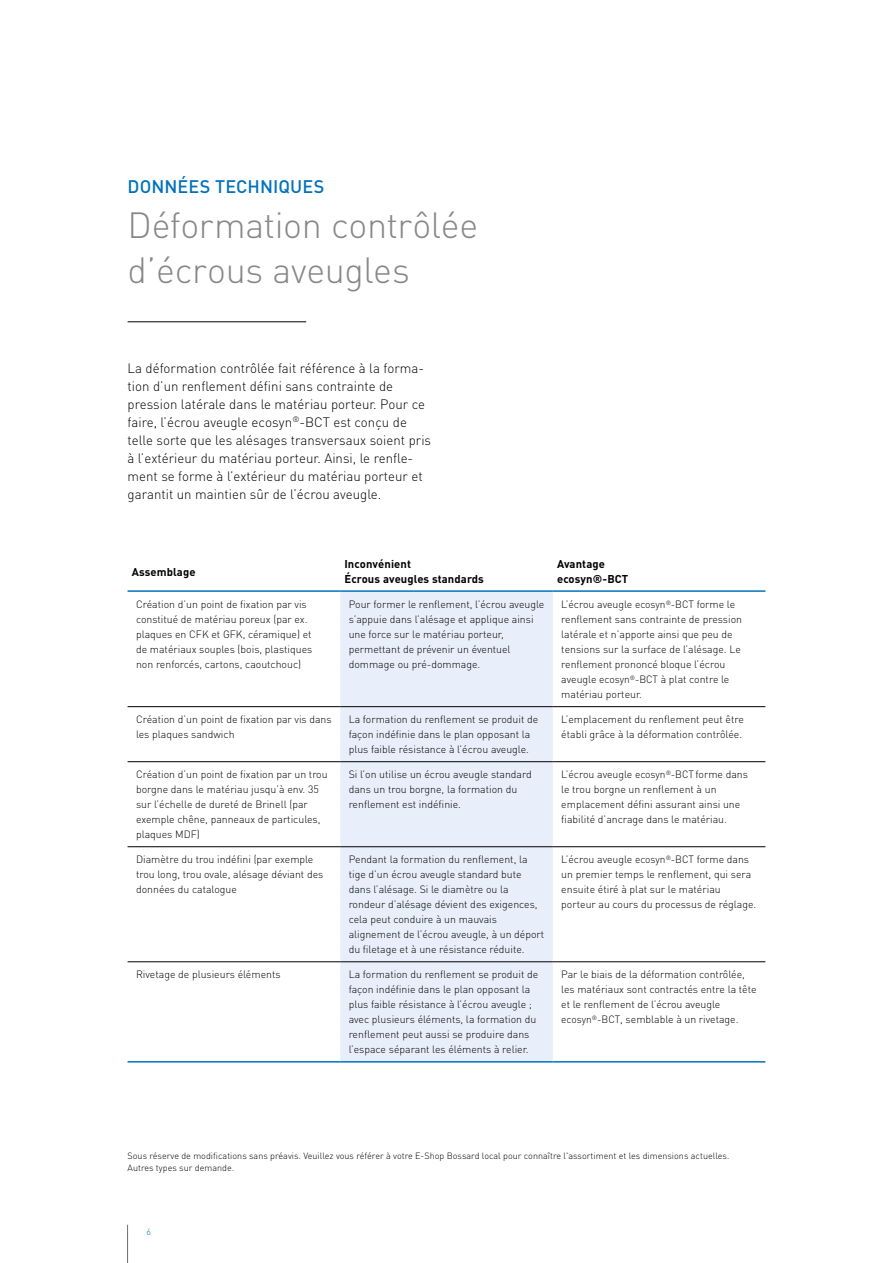
<style>
.page{position:relative;width:893px;height:1263px;background:#fff}
.page>*{position:absolute;margin:0;border:0;box-sizing:border-box;transform-origin:0 0}
.t1{font:300 36px/45px "DINOT";letter-spacing:-.01em;color:#868786}
.t2{font:500 18px "DINOT";letter-spacing:.005em;color:#0072bc}
.t3{font:300 13.5px/18px "DINOT";letter-spacing:.005em;color:#000}
.t4{font:700 11.25px/15px "DINOT";letter-spacing:.01em;color:#000}
.t5{font:300 10.5px/15px "DINOT";color:#000}
.t6{font:300 9px/11.7px "DINOT";letter-spacing:.005em;color:#000}
.t7{font:300 9px "DINOT";color:#0072bc}
</style>
<div class="page">
<hr style="left:127px;top:1225px;width:1px;height:38px;background:#6e6e6e">
<svg style="left:128px;top:707px;width:637px;height:256px"></svg>
<div style="left:340px;top:592px;width:213px;height:469px;background:#e9effa"></div>
<hr style="left:128px;top:590px;width:212px;height:2px;background:#0074bd">
<hr style="left:340px;top:590px;width:213px;height:2px;background:#0074bd">
<hr style="left:553px;top:590px;width:212px;height:2px;background:#0074bd">
<hr style="left:128px;top:706px;width:212px;height:1px;background:#000">
<hr style="left:553px;top:706px;width:212px;height:1px;background:#000">
<hr style="left:128px;top:761px;width:212px;height:1px;background:#000">
<hr style="left:553px;top:761px;width:212px;height:1px;background:#000">
<hr style="left:128px;top:846px;width:212px;height:1px;background:#000">
<hr style="left:553px;top:846px;width:212px;height:1px;background:#000">
<hr style="left:128px;top:961px;width:212px;height:1px;background:#000">
<hr style="left:553px;top:961px;width:212px;height:1px;background:#000">
<hr style="left:340px;top:706px;width:213px;height:1px;background:#000">
<hr style="left:340px;top:761px;width:213px;height:1px;background:#000">
<hr style="left:340px;top:846px;width:213px;height:1px;background:#000">
<hr style="left:340px;top:961px;width:213px;height:1px;background:#000">
<hr style="left:128px;top:1061px;width:212px;height:1px;background:#0072bc">
<hr style="left:340px;top:1061px;width:213px;height:1px;background:#0072bc">
<hr style="left:553px;top:1061px;width:212px;height:1px;background:#0072bc">
<hr style="left:128px;top:321px;width:178px;height:1px;background:#000">
<h2 class="t2" style="left:128px;top:174px;width:198px">DONNÉES TECHNIQUES</h2>
<h1 class="t1" style="left:128px;top:201px;width:352px">Déformation contrôlée d’écrous aveugles</h1>
<p class="t3" style="left:128px;top:358px;width:305px">La déformation contrôlée fait référence à la forma&shy;tion d’un renflement défini sans contrainte de pression latérale dans le matériau porteur. Pour ce faire, l’écrou aveugle ecosyn<sup>®</sup>-BCT est conçu de telle sorte que les alésages transversaux soient pris à l’extérieur du matériau porteur. Ainsi, le renfle&shy;ment se forme à l’extérieur du matériau porteur et garantit un maintien sûr de l’écrou aveugle.</p>
<p class="t4" style="left:132px;top:564px;width:65px">Assemblage</p>
<p class="t4" style="left:344px;top:556px;width:141px">Inconvénient<br>Écrous aveugles standards</p>
<p class="t4" style="left:557px;top:556px;width:73px">Avantage ecosyn®-BCT</p>
<p class="t5" style="left:136px;top:596px;width:178px">Création d’un point de fixation par vis constitué de matériau poreux (par ex. plaques en CFK et GFK, céramique) et de matériaux souples (bois, plastiques non renforcés, cartons, caoutchouc)</p>
<p class="t5" style="left:349px;top:596px;width:197px">Pour former le renflement, l’écrou aveugle s’appuie dans l’alésage et applique ainsi une force sur le matériau porteur, permettant de prévenir un éventuel dommage ou pré-dommage.</p>
<p class="t5" style="left:561px;top:596px;width:182px">L’écrou aveugle ecosyn<sup>®</sup>-BCT forme le renflement sans contrainte de pression latérale et n’apporte ainsi que peu de tensions sur la surface de l’alésage. Le renflement prononcé bloque l’écrou aveugle ecosyn<sup>®</sup>-BCT à plat contre le matériau porteur.</p>
<p class="t5" style="left:136px;top:711px;width:197px">Création d’un point de fixation par vis dans les plaques sandwich</p>
<p class="t5" style="left:349px;top:711px;width:191px">La formation du renflement se produit de façon indéfinie dans le plan opposant la plus faible résistance à l’écrou aveugle.</p>
<p class="t5" style="left:561px;top:711px;width:184px">L’emplacement du renflement peut être établi grâce à la déformation contrôlée.</p>
<p class="t5" style="left:136px;top:766px;width:193px">Création d’un point de fixation par un trou borgne dans le matériau jusqu’à env. 35 sur l’échelle de dureté de Brinell (par exemple chêne, panneaux de particules, plaques MDF)</p>
<p class="t5" style="left:349px;top:766px;width:185px">Si l’on utilise un écrou aveugle standard dans un trou borgne, la formation du renflement est indéfinie.</p>
<p class="t5" style="left:561px;top:766px;width:188px">L’écrou aveugle ecosyn<sup>®</sup>-BCT forme dans le trou borgne un renflement à un emplacement défini assurant ainsi une fiabilité d’ancrage dans le matériau.</p>
<p class="t5" style="left:136px;top:851px;width:189px">Diamètre du trou indéfini (par exemple trou long, trou ovale, alésage déviant des données du catalogue</p>
<p class="t5" style="left:349px;top:851px;width:197px">Pendant la formation du renflement, la tige d’un écrou aveugle standard bute dans l’alésage. Si le diamètre ou la rondeur d’alésage dévient des exigences, cela peut conduire à un mauvais alignement de l’écrou aveugle, à un déport du filetage et à une résistance réduite.</p>
<p class="t5" style="left:561px;top:851px;width:197px">L’écrou aveugle ecosyn<sup>®</sup>-BCT forme dans un premier temps le renflement, qui sera ensuite étiré à plat sur le matériau porteur au cours du processus de réglage.</p>
<p class="t5" style="left:136px;top:966px;width:146px">Rivetage de plusieurs éléments</p>
<p class="t5" style="left:349px;top:966px;width:191px">La formation du renflement se produit de façon indéfinie dans le plan opposant la plus faible résistance à l’écrou aveugle ; avec plusieurs éléments, la formation du renflement peut aussi se produire dans l’espace séparant les éléments à relier.</p>
<p class="t5" style="left:561px;top:967px;width:197px">Par le biais de la déformation contrôlée, les matériaux sont contractés entre la tête et le renflement de l’écrou aveugle ecosyn<sup>®</sup>-BCT, semblable à un rivetage.</p>
<p class="t6" style="left:128px;top:1149px;width:603px">Sous réserve de modifications sans préavis. Veuillez vous référer à votre E-Shop Bossard local pour connaître l'assortiment et les dimensions actuelles.<br>Autres types sur demande.</p>
<p class="t7" style="left:147px;top:1225px;width:6px">6</p>
</div>
